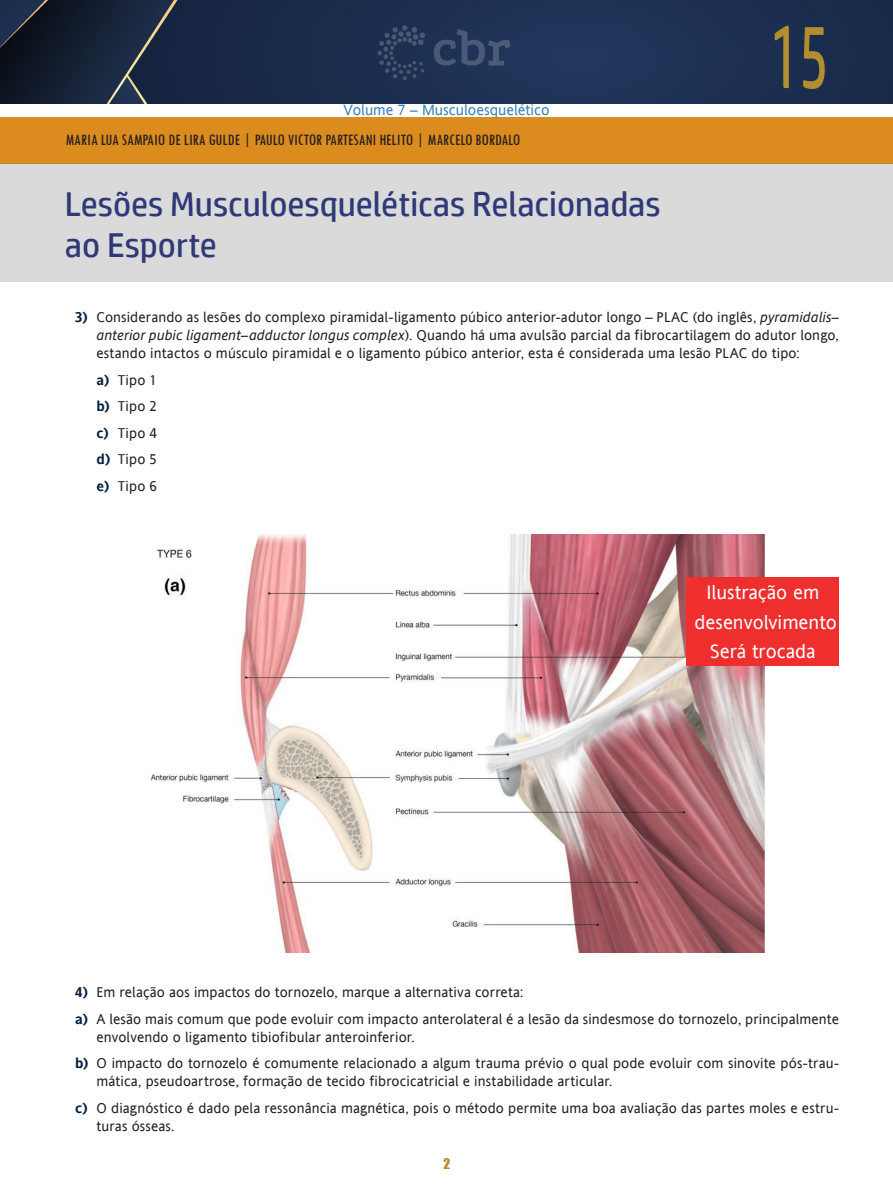
<style>
.page{position:relative;width:893px;height:1191px;background:#fff}
.page>*{position:absolute;margin:0;border:0;box-sizing:border-box;transform-origin:0 0}
.numero_capitulo{font:90px "HP Simplified";color:#b38e2e;scale:.6 1}
.titulo_capitulo{font:34.5px/41.4px "HP Simplified";color:#2f3977}
.t1{font:19.5px "Andale Sansfor VST";color:#fff}
.autores{font:condensed 16.5px "Tw Cen";color:#231f20}
.t2{font:15px "Andale Sansfor VST";color:#3981b6}
.t3{font:14.25px/18px "Andale Sansfor VST";letter-spacing:.01em;color:#231f20}
.t4{font:13.5px "Impact";color:#b38e2e}
.s1{font-weight:700;color:#092140}
.s2{font-style:italic}
</style>
<div class="page">
<img style="left:150px;top:535px;width:615px;height:417px">
<img style="left:0;top:0;width:893px;height:103px">
<div style="left:0;top:117px;width:893px;height:46px;background:#dc8b1f"></div>
<div style="left:0;top:163px;width:893px;height:119px;background:#dadadb"></div>
<svg style="left:434px;top:29px;width:76px;height:37px;background:#2e4061"></svg>
<svg style="left:377px;top:25px;width:48px;height:55px;background:#263858"></svg>
<div style="left:687px;top:577px;width:152px;height:88px;background:#ee2f2d"></div>
<p class="t2" style="left:343px;top:100px;width:208px">Volume 7 – Musculoesquelético</p>
<p class="autores" style="left:66px;top:129px;width:456px">MARIA LUA SAMPAIO DE LIRA GULDE | PAULO VICTOR PARTESANI HELITO | MARCELO BORDALO</p>
<p class="titulo_capitulo" style="left:65px;top:182px;width:597px">Lesões Musculoesqueléticas Relacionadas ao Esporte</p>
<p class="numero_capitulo" style="left:770px;top:5px;width:98px">15</p>
<p class="t3" style="left:97px;top:308px;width:744px;text-align:justify;text-indent:-21px"><span class="s1">3)</span> Considerando as lesões do complexo piramidal-ligamento púbico anterior-adutor longo – PLAC (do inglês, <span class="s2">pyramidalis– anterior pubic ligament–adductor longus complex</span>). Quando há uma avulsão parcial da fibrocartilagem do adutor longo, estando intactos o músculo piramidal e o ligamento púbico anterior, esta é considerada uma lesão PLAC do tipo:</p>
<p class="t3" style="left:97px;top:370px;width:62px"><span class="s1">a)</span> Tipo 1</p>
<p class="t3" style="left:97px;top:397px;width:62px"><span class="s1">b)</span> Tipo 2</p>
<p class="t3" style="left:97px;top:423px;width:62px"><span class="s1">c)</span> Tipo 4</p>
<p class="t3" style="left:97px;top:450px;width:62px"><span class="s1">d)</span> Tipo 5</p>
<p class="t3" style="left:97px;top:476px;width:62px"><span class="s1">e)</span> Tipo 6</p>
<p class="t1" style="left:706px;top:579px;width:114px">Ilustração em</p>
<p class="t1" style="left:695px;top:608px;width:144px">desenvolvimento</p>
<p class="t1" style="left:710px;top:638px;width:107px">Será trocada</p>
<p class="t3" style="left:75px;top:983px;width:450px"><span class="s1">4)</span> Em relação aos impactos do tornozelo, marque a alternativa correta:</p>
<p class="t3" style="left:97px;top:1009px;width:744px;text-indent:-21px"><span class="s1">a)</span> A lesão mais comum que pode evoluir com impacto anterolateral é a lesão da sindesmose do tornozelo, principalmente envolvendo o ligamento tibiofibular anteroinferior.</p>
<p class="t3" style="left:97px;top:1054px;width:744px;text-indent:-21px"><span class="s1">b)</span> O impacto do tornozelo é comumente relacionado a algum trauma prévio o qual pode evoluir com sinovite pós-trau&shy;mática, pseudoartrose, formação de tecido fibrocicatricial e instabilidade articular.</p>
<p class="t3" style="left:97px;top:1098px;width:744px;text-indent:-21px"><span class="s1">c)</span> O diagnóstico é dado pela ressonância magnética, pois o método permite uma boa avaliação das partes moles e estru&shy;turas ósseas.</p>
<p class="t4" style="left:443px;top:1153px;width:8px">2</p>
</div>
